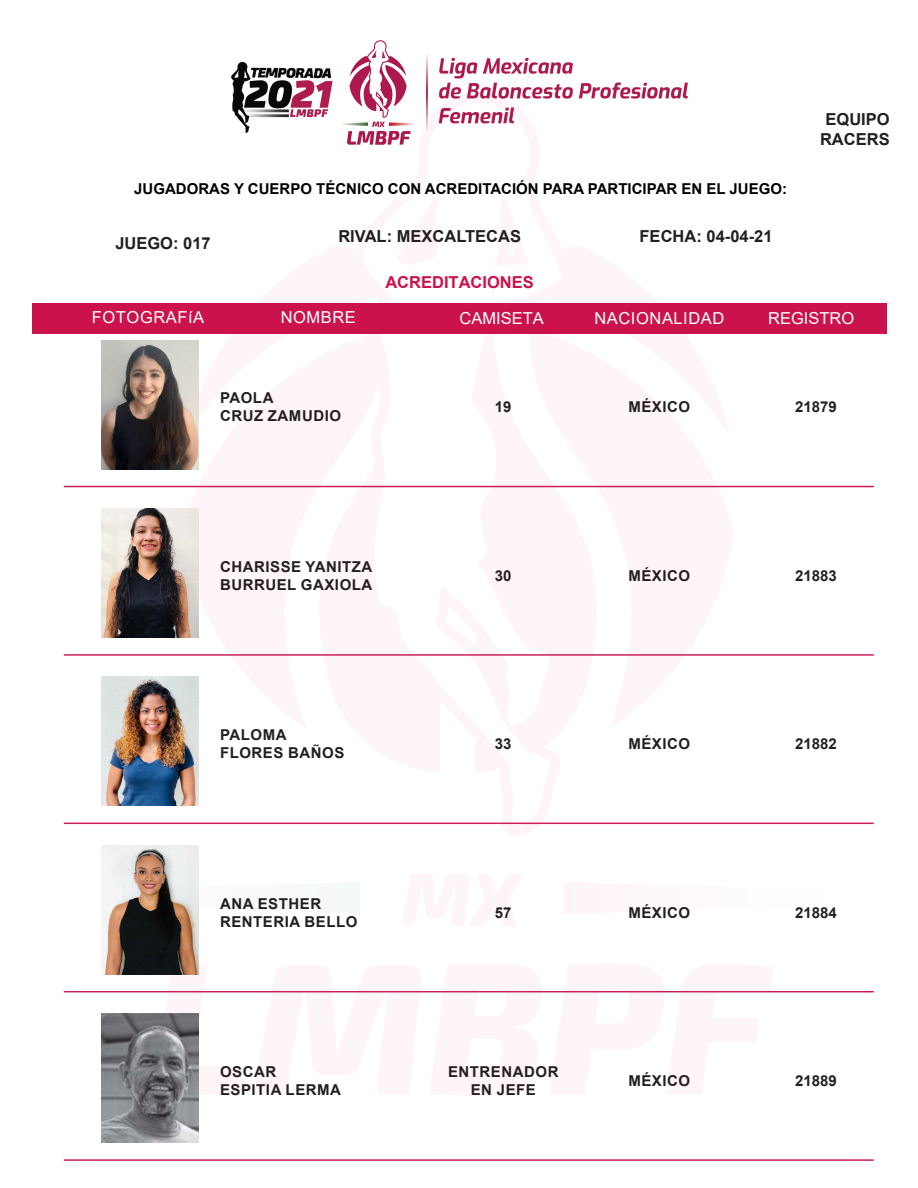
<style>
.page{position:relative;width:918px;height:1188px;background:#fff}
.page>*{position:absolute;margin:0;border:0;box-sizing:border-box;transform-origin:0 0}
.t1{font:700 16.5px/19.8px "Arial";color:#231f20;text-align:center}
.t2{font:16.5px "Arial";letter-spacing:.035em;color:#fff}
.t3{font:16.5px "Arial";color:#fff}
.t4{font:700 16.5px "Arial";color:#cc124c}
.t5{font:700 15px/18px "Arial";letter-spacing:.035em;color:#231f20;text-align:center}
.t6{font:700 15px "Arial";color:#000}
</style>
<div class="page">
<svg style="left:146px;top:953px;width:639px;height:153px"></svg>
<svg style="left:360px;top:485px;width:204px;height:340px"></svg>
<div style="left:33px;top:303px;width:854px;height:31px;background:#cc124c"></div>
<img style="left:232px;top:40px;width:455px;height:105px">
<img style="left:102px;top:340px;width:96px;height:129px">
<hr style="left:64px;top:486px;width:810px;height:1px;background:#cc1f56">
<img style="left:102px;top:509px;width:96px;height:129px">
<hr style="left:64px;top:654px;width:810px;height:2px;background:#cc1f56">
<img style="left:102px;top:677px;width:96px;height:129px">
<hr style="left:64px;top:823px;width:810px;height:1px;background:#cc1f56">
<img style="left:102px;top:845px;width:96px;height:129px">
<hr style="left:64px;top:991px;width:810px;height:1px;background:#cc1f56">
<img style="left:102px;top:1014px;width:96px;height:129px">
<hr style="left:64px;top:1159px;width:810px;height:2px;background:#cc1f56">
<p class="t6" style="left:134px;top:178px;width:654px">JUGADORAS Y CUERPO TÉCNICO CON ACREDITACIÓN PARA PARTICIPAR EN EL JUEGO:</p>
<p class="t1" style="left:115px;top:233px;width:97px">JUEGO: 017</p>
<p class="t1" style="left:338px;top:227px;width:184px">RIVAL: MEXCALTECAS</p>
<p class="t1" style="left:640px;top:227px;width:134px">FECHA: 04-04-21</p>
<p class="t4" style="left:385px;top:271px;width:150px">ACREDITACIONES</p>
<p class="t1" style="left:820px;top:110px;width:71px">EQUIPO<br>RACERS</p>
<p class="t2" style="left:92px;top:306px;width:114px">FOTOGRAFíA</p>
<p class="t2" style="left:281px;top:306px;width:77px">NOMBRE</p>
<p class="t3" style="left:460px;top:307px;width:86px">CAMISETA</p>
<p class="t3" style="left:768px;top:307px;width:88px">REGISTRO</p>
<p class="t2" style="left:594px;top:307px;width:131px">NACIONALIDAD</p>
<p class="t5" style="left:220px;top:389px;width:55px">PAOLA</p>
<p class="t5" style="left:220px;top:407px;width:123px">CRUZ ZAMUDIO</p>
<p class="t5" style="left:211px;top:408px;width:120px">(APELLIDOS)&gt;&gt;</p>
<p class="t5" style="left:220px;top:558px;width:154px">CHARISSE YANITZA</p>
<p class="t5" style="left:220px;top:576px;width:154px">BURRUEL GAXIOLA</p>
<p class="t5" style="left:220px;top:726px;width:68px">PALOMA</p>
<p class="t5" style="left:220px;top:744px;width:126px">FLORES BAÑOS</p>
<p class="t5" style="left:220px;top:894px;width:103px">ANA ESTHER</p>
<p class="t5" style="left:220px;top:912px;width:139px">RENTERIA BELLO</p>
<p class="t5" style="left:220px;top:1063px;width:58px">OSCAR</p>
<p class="t5" style="left:220px;top:1081px;width:123px">ESPITIA LERMA</p>
<p class="t5" style="left:495px;top:398px;width:18px">19</p>
<p class="t5" style="left:628px;top:398px;width:63px">MÉXICO</p>
<p class="t5" style="left:795px;top:398px;width:43px">21879</p>
<p class="t5" style="left:495px;top:567px;width:18px">30</p>
<p class="t5" style="left:628px;top:567px;width:63px">MÉXICO</p>
<p class="t5" style="left:795px;top:567px;width:43px">21883</p>
<p class="t5" style="left:495px;top:735px;width:18px">33</p>
<p class="t5" style="left:628px;top:735px;width:63px">MÉXICO</p>
<p class="t5" style="left:795px;top:735px;width:43px">21882</p>
<p class="t5" style="left:495px;top:903px;width:18px">57</p>
<p class="t5" style="left:628px;top:903px;width:63px">MÉXICO</p>
<p class="t5" style="left:795px;top:903px;width:43px">21884</p>
<p class="t5" style="left:448px;top:1063px;width:112px">ENTRENADOR<br>EN JEFE</p>
<p class="t5" style="left:628px;top:1072px;width:63px">MÉXICO</p>
<p class="t5" style="left:795px;top:1072px;width:43px">21889</p>
</div>
